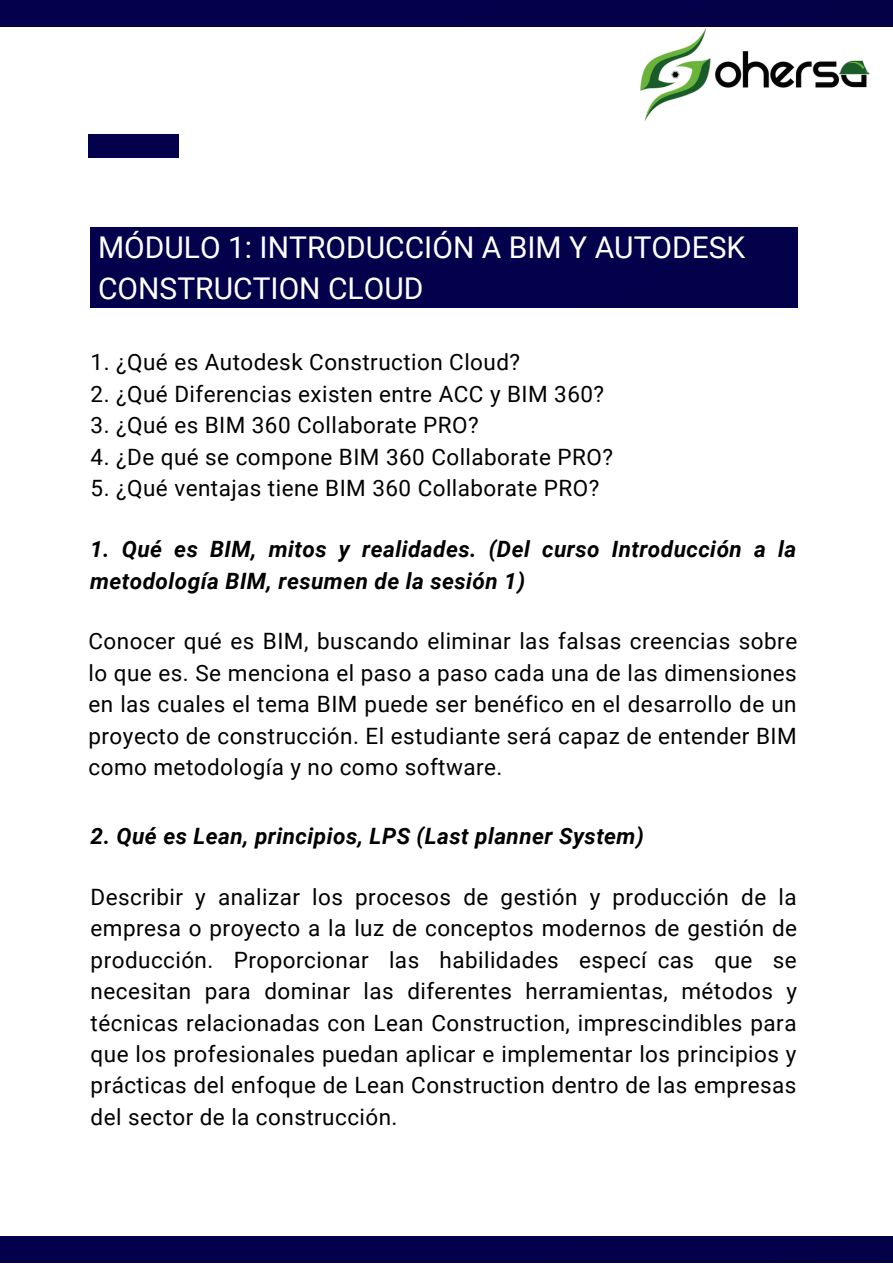
<style>
.page{position:relative;width:893px;height:1264px;background:#fff}
.page>*{position:absolute;margin:0;border:0;box-sizing:border-box;transform-origin:0 0}
.t1{font:30px/41.5px "Roboto";color:#fff}
.t2{font:22.5px/31.5px "Roboto";letter-spacing:.02em;color:#000;text-align:justify}
.t3{font:italic 700 22.5px/31.5px "Roboto";letter-spacing:.02em;color:#000}
</style>
<div class="page">
<div style="left:0;top:0;width:892px;height:26px;background:#03014c"></div>
<img style="left:622px;top:2px;width:270px;height:119px">
<div style="left:88px;top:135px;width:90px;height:22px;background:#03014c"></div>
<div style="left:90px;top:227px;width:707px;height:80px;background:#03014c"></div>
<div style="left:0;top:1236px;width:892px;height:26px;background:#03014c"></div>
<h1 class="t1" style="left:98px;top:227px;width:648px">MÓDULO 1: INTRODUCCIÓN A BIM Y AUTODESK<br>CONSTRUCTION CLOUD</h1>
<p class="t2" style="left:91px;top:347px;width:431px">1. ¿Qué es Autodesk Construction Cloud?</p>
<p class="t2" style="left:91px;top:378px;width:515px">2. ¿Qué Diferencias existen entre ACC y BIM 360?</p>
<p class="t2" style="left:91px;top:410px;width:389px">3. ¿Qué es BIM 360 Collaborate PRO?</p>
<p class="t2" style="left:91px;top:441px;width:524px">4. ¿De qué se compone BIM 360 Collaborate PRO?</p>
<p class="t2" style="left:91px;top:473px;width:510px">5. ¿Qué ventajas tiene BIM 360 Collaborate PRO?</p>
<p class="t3" style="left:90px;top:533px;width:707px">1. Qué es BIM, mitos y realidades. (Del curso Introducción a la metodología BIM, resumen de la sesión 1)</p>
<p class="t2" style="left:88px;top:626px;width:710px">Conocer qué es BIM, buscando eliminar las falsas creencias sobre lo que es. Se menciona el paso a paso cada una de las dimensiones en las cuales el tema BIM puede ser benéfico en el desarrollo de un proyecto de construcción. El estudiante será capaz de entender BIM como metodología y no como software.</p>
<p class="t3" style="left:91px;top:820px;width:554px">2. Qué es Lean, principios, LPS (Last planner System)</p>
<p class="t2" style="left:91px;top:881px;width:708px">Describir y analizar los procesos de gestión y producción de la empresa o proyecto a la luz de conceptos modernos de gestión de producción. Proporcionar las habilidades especí cas que se necesitan para dominar las diferentes herramientas, métodos y técnicas relacionadas con Lean Construction, imprescindibles para que los profesionales puedan aplicar e implementar los principios y prácticas del enfoque de Lean Construction dentro de las empresas del sector de la construcción.</p>
</div>
